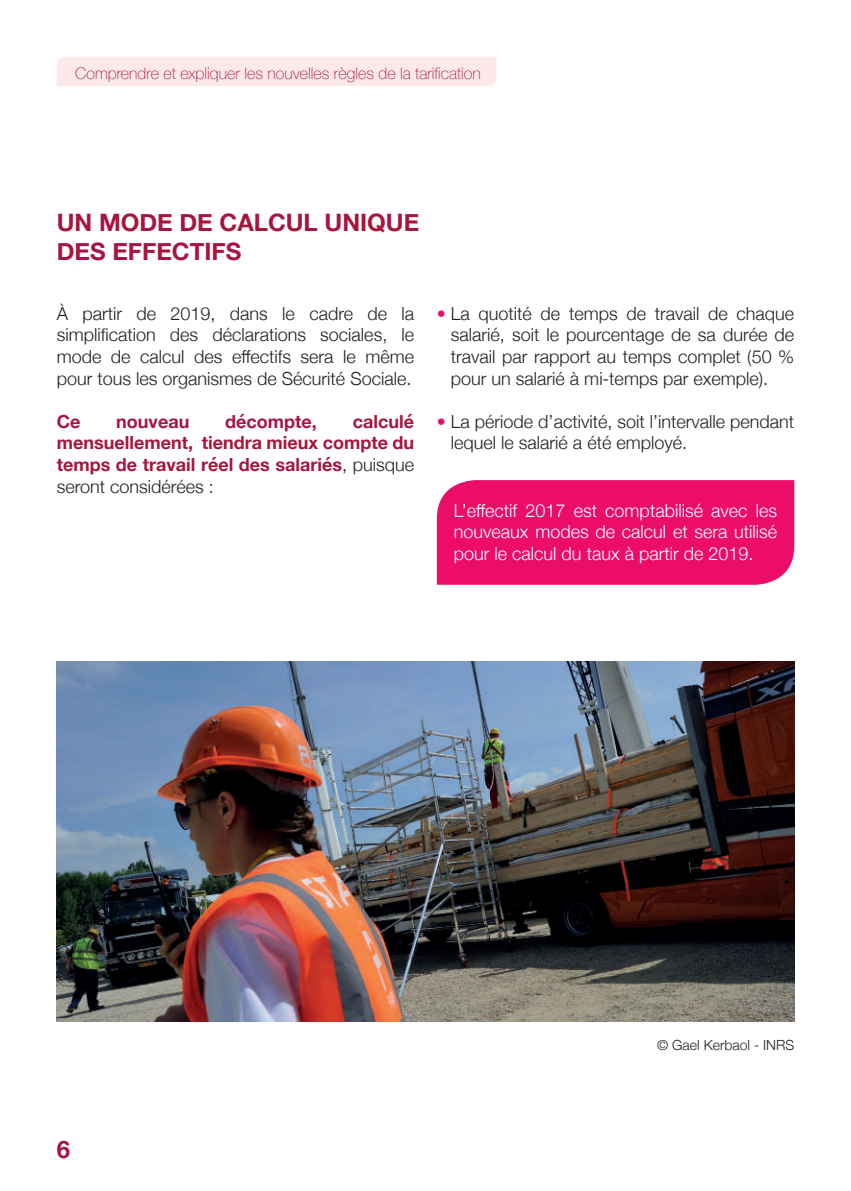
<style>
.page{position:relative;width:851px;height:1191px;background:#fff}
.page>*{position:absolute;margin:0;border:0;box-sizing:border-box;transform-origin:0 0}
.t1{font:700 24px/28.8px "Helvetica Neue";color:#a81440}
.t2{font:300 18px/21.6px "Helvetica Neue";color:#231f20;text-align:justify}
.t3{font:700 18px/21.6px "Helvetica Neue";color:#a81440;text-align:justify}
.t4{font:300 18px/21.6px "Helvetica Neue";color:#fff;text-align:justify}
.t5{font:100 16px "Helvetica Neue";color:#a81440}
.t6{font:300 14px "Helvetica Neue";color:#231f20}
.s1{font-weight:300;color:#231f20}
.s2{color:#ec0c6a}
</style>
<div class="page">
<div style="left:57px;top:57px;width:439px;height:29px;background:#fde8ea"></div>
<img style="left:57px;top:661px;width:737px;height:360px">
<div style="left:437px;top:480px;width:357px;height:105px;background:#ec0c6a"></div>
<p class="t5" style="left:75px;top:61px;width:407px">Comprendre et expliquer les nouvelles règles de la tarification</p>
<h1 class="t1" style="left:57px;top:209px;width:364px">UN MODE DE CALCUL UNIQUE<br>DES EFFECTIFS</h1>
<p class="t2" style="left:57px;top:301px;width:359px">À partir de 2019, dans le cadre de la simplification des déclarations sociales, le mode de calcul des effectifs sera le même pour tous les organismes de Sécurité Sociale.</p>
<p class="t3" style="left:57px;top:411px;width:25px">Ce</p>
<p class="t3" style="left:116px;top:411px;width:75px">nouveau</p>
<p class="t3" style="left:225px;top:411px;width:93px">décompte,</p>
<p class="t3" style="left:57px;top:411px;width:359px;text-indent:296px">calculé mensuellement, tiendra mieux compte du temps de travail réel des salariés<span class="s1">, puisque seront considérées :</span></p>
<p class="t2" style="left:451px;top:301px;width:345px;text-indent:-14px"><span class="s2">•</span> La quotité de temps de travail de chaque salarié, soit le pourcentage de sa durée de travail par rapport au temps complet (50 % pour un salarié à mi-temps par exemple).</p>
<p class="t2" style="left:451px;top:409px;width:345px;text-indent:-14px"><span class="s2">•</span> La période d’activité, soit l’intervalle pendant lequel le salarié a été employé.</p>
<p class="t4" style="left:454px;top:498px;width:325px">L’effectif 2017 est comptabilisé avec les nouveaux modes de calcul et sera utilisé pour le calcul du taux à partir de 2019.</p>
<h1 class="t1" style="left:57px;top:1135px;width:15px">6</h1>
<p class="t6" style="left:657px;top:1033px;width:138px">© Gael Kerbaol - INRS</p>
</div>
